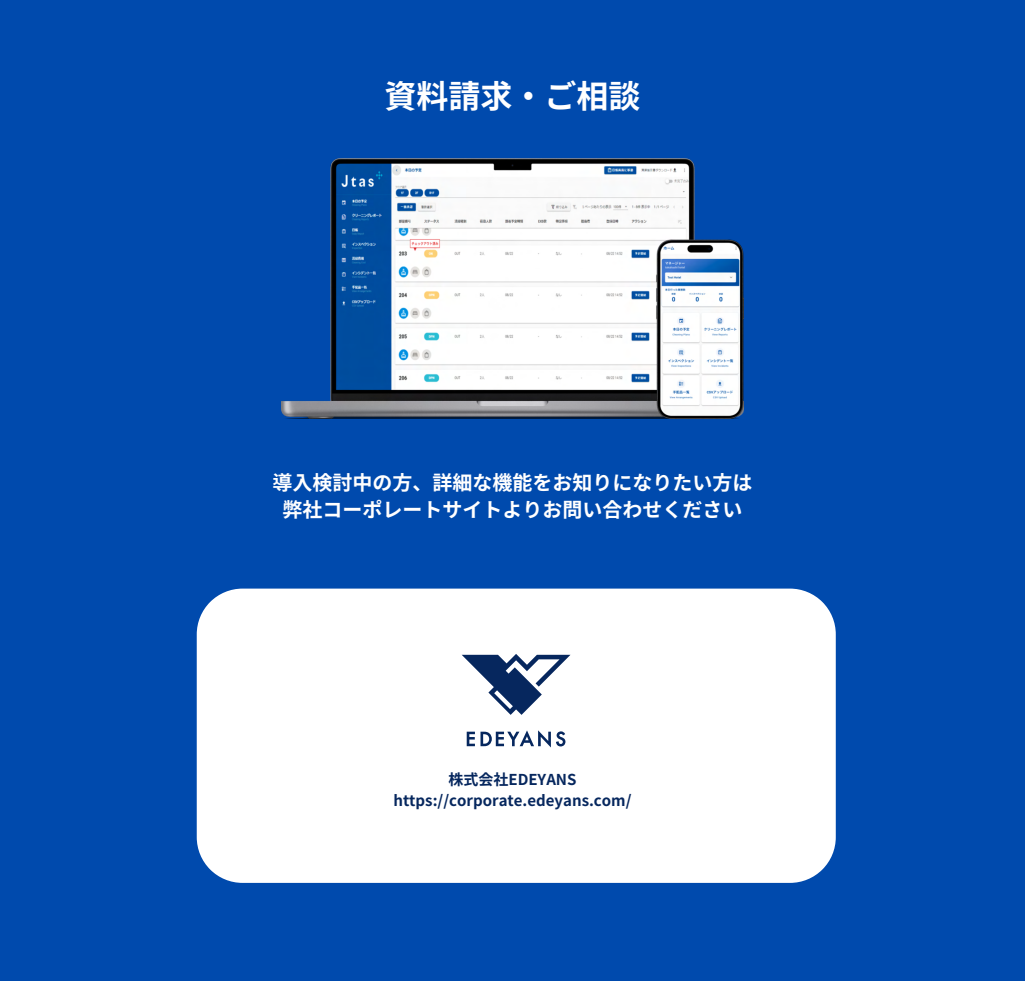
<style>
.page{position:relative;width:1025px;height:981px;background:#fff}
.page>*{position:absolute;margin:0;border:0;box-sizing:border-box;transform-origin:0 0}
.t1{font:700 32px "Source Han Sans JP";color:#fff}
.t2{font:700 20px "Source Han Sans JP";color:#fff}
.t3{font:700 15px "Source Han Sans JP";color:#06275e}
</style>
<div class="page">
<div style="left:0;top:0;width:1024px;height:981px;background:#004aad"></div>
<img style="left:282px;top:159px;width:461px;height:259px">
<div style="left:197px;top:589px;width:638px;height:294px;background:#fff"></div>
<svg style="left:461px;top:654px;width:109px;height:61px;background:#9eaac0"></svg>
<svg style="left:466px;top:730px;width:99px;height:17px;background:#a9b4c7"></svg>
<p class="t1" style="left:384px;top:71px;width:257px">資料請求・ご相談</p>
<p class="t2" style="left:272px;top:466px;width:481px">導入検討中の方、詳細な機能をお知りになりたい方は</p>
<p class="t2" style="left:282px;top:494px;width:461px">弊社コーポレートサイトよりお問い合わせください</p>
<p class="t3" style="left:448px;top:767px;width:130px">株式会社EDEYANS</p>
<p class="t3" style="left:393px;top:788px;width:240px">https://corporate.edeyans.com/</p>
</div>
